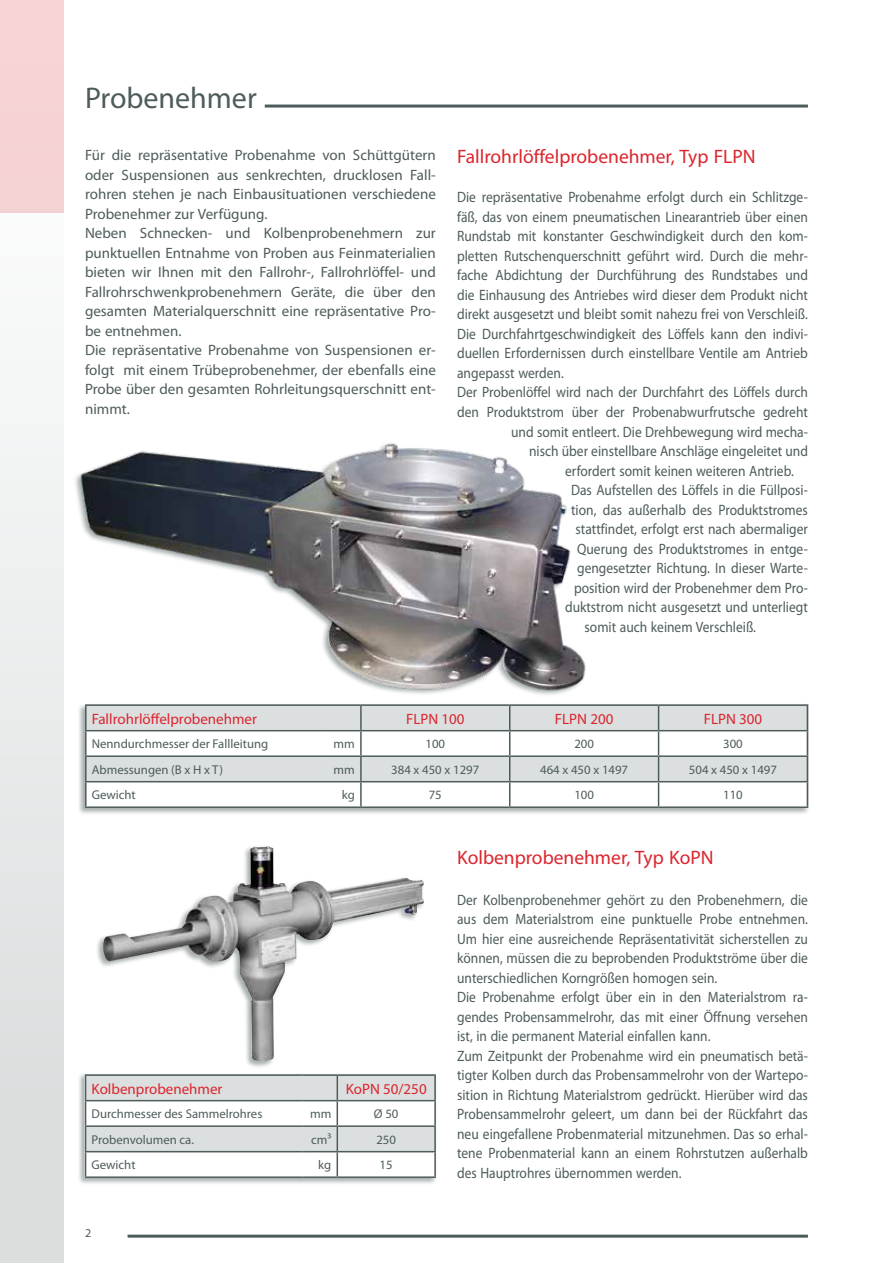
<style>
.page{position:relative;width:893px;height:1263px;background:#fff}
.page>*{position:absolute;margin:0;border:0;box-sizing:border-box;transform-origin:0 0}
.t1{font:30px "Myriad Pro";color:#4e5b5b}
.t2{font:19.5px "Myriad Pro";color:#dc252e}
.t3{font:15px/19.5px "Myriad Pro";color:#4e5b5b;scale:.9 1}
.t4{font:15px/19.5px "Myriad Pro";color:#4e5b5b}
.t5{font:15px "Myriad Pro";color:#dc252e}
.t6{font:12.75px "Myriad Pro";color:#4e5b5b}
.t7{font:12px "Myriad Pro";color:#4e5b5b}
</style>
<div class="page">
<svg style="left:0;top:393px;width:64px;height:870px"></svg>
<div style="left:0;top:0;width:64px;height:213px;background:#f6d3d5"></div>
<hr style="left:128px;top:1234px;width:680px;height:3px;background:#4e5b5b">
<img style="left:77px;top:443px;width:509px;height:252px">
<div style="left:95px;top:845px;width:330px;height:224px;background:#4e5b5b;opacity:.5"></div>
<img style="left:102px;top:846px;width:323px;height:216px">
<hr style="left:265px;top:105px;width:543px;height:3px;background:#4e5b5b">
<div style="left:77px;top:703px;width:733px;height:112px;background:#4e5b5b;opacity:.5"></div>
<div style="left:87px;top:706px;width:720px;height:24px;background:#dbdfe0"></div>
<svg style="left:87px;top:731px;width:720px;height:75px"></svg>
<hr style="left:85px;top:704px;width:241px;height:2px;background:#4e5b5b">
<hr style="left:85px;top:706px;width:2px;height:24px;background:#4e5b5b">
<hr style="left:326px;top:704px;width:35px;height:2px;background:#4e5b5b">
<hr style="left:361px;top:704px;width:149px;height:2px;background:#4e5b5b">
<hr style="left:360px;top:706px;width:2px;height:24px;background:#4e5b5b">
<hr style="left:510px;top:704px;width:149px;height:2px;background:#4e5b5b">
<hr style="left:659px;top:704px;width:149px;height:2px;background:#4e5b5b">
<hr style="left:85px;top:730px;width:241px;height:1px;background:#4e5b5b">
<hr style="left:85px;top:731px;width:2px;height:24px;background:#4e5b5b">
<hr style="left:326px;top:730px;width:35px;height:1px;background:#4e5b5b">
<hr style="left:361px;top:730px;width:149px;height:1px;background:#4e5b5b">
<hr style="left:360px;top:731px;width:2px;height:24px;background:#4e5b5b">
<hr style="left:510px;top:730px;width:149px;height:1px;background:#4e5b5b">
<hr style="left:659px;top:730px;width:149px;height:1px;background:#4e5b5b">
<hr style="left:85px;top:755px;width:241px;height:2px;background:#4e5b5b">
<hr style="left:85px;top:757px;width:2px;height:24px;background:#4e5b5b">
<hr style="left:326px;top:755px;width:35px;height:2px;background:#4e5b5b">
<hr style="left:361px;top:755px;width:149px;height:2px;background:#4e5b5b">
<hr style="left:360px;top:757px;width:2px;height:24px;background:#4e5b5b">
<hr style="left:510px;top:755px;width:149px;height:2px;background:#4e5b5b">
<hr style="left:659px;top:755px;width:149px;height:2px;background:#4e5b5b">
<hr style="left:85px;top:781px;width:241px;height:1px;background:#4e5b5b">
<hr style="left:85px;top:782px;width:2px;height:24px;background:#4e5b5b">
<hr style="left:326px;top:781px;width:35px;height:1px;background:#4e5b5b">
<hr style="left:361px;top:781px;width:149px;height:1px;background:#4e5b5b">
<hr style="left:360px;top:782px;width:2px;height:24px;background:#4e5b5b">
<hr style="left:510px;top:781px;width:149px;height:1px;background:#4e5b5b">
<svg style="left:509px;top:706px;width:1px;height:100px"></svg>
<hr style="left:659px;top:781px;width:149px;height:1px;background:#4e5b5b">
<svg style="left:658px;top:706px;width:1px;height:100px"></svg>
<svg style="left:807px;top:706px;width:1px;height:100px"></svg>
<hr style="left:85px;top:806px;width:241px;height:2px;background:#4e5b5b">
<hr style="left:326px;top:806px;width:35px;height:2px;background:#4e5b5b">
<hr style="left:361px;top:806px;width:149px;height:2px;background:#4e5b5b">
<hr style="left:510px;top:806px;width:149px;height:2px;background:#4e5b5b">
<hr style="left:659px;top:806px;width:149px;height:2px;background:#4e5b5b">
<div style="left:77px;top:1073px;width:360px;height:112px;background:#4e5b5b;opacity:.5"></div>
<hr style="left:85px;top:1074px;width:217px;height:2px;background:#4e5b5b">
<hr style="left:302px;top:1074px;width:35px;height:2px;background:#4e5b5b">
<hr style="left:337px;top:1074px;width:99px;height:2px;background:#4e5b5b">
<hr style="left:434px;top:1076px;width:2px;height:24px;background:#4e5b5b">
<hr style="left:337px;top:1100px;width:99px;height:1px;background:#4e5b5b">
<hr style="left:434px;top:1101px;width:2px;height:24px;background:#4e5b5b">
<hr style="left:337px;top:1125px;width:99px;height:2px;background:#4e5b5b">
<hr style="left:434px;top:1127px;width:2px;height:24px;background:#4e5b5b">
<hr style="left:337px;top:1151px;width:99px;height:1px;background:#4e5b5b">
<svg style="left:85px;top:1075px;width:350px;height:101px"></svg>
<hr style="left:434px;top:1152px;width:2px;height:24px;background:#4e5b5b">
<hr style="left:85px;top:1176px;width:217px;height:2px;background:#4e5b5b">
<hr style="left:302px;top:1176px;width:35px;height:2px;background:#4e5b5b">
<hr style="left:337px;top:1176px;width:99px;height:2px;background:#4e5b5b">
<h1 class="t1" style="left:85px;top:79px;width:173px">Probenehmer</h1>
<p class="t4" style="left:85px;top:145px;width:352px">Für die repräsentative Probenahme von Schüttgütern oder Suspensionen aus senkrechten, drucklosen Fall&shy;rohren stehen je nach Einbausituationen verschiedene Probenehmer zur Verfügung.<br>Neben Schnecken- und Kolbenprobenehmern zur punktuellen Entnahme von Proben aus Feinmaterialien bieten wir Ihnen mit den Fallrohr-, Fallrohrlöffel- und Fallrohrschwenkprobenehmern Geräte, die über den gesamten Materialquerschnitt eine repräsentative Pro&shy;be entnehmen.<br>Die repräsentative Probenahme von Suspensionen er&shy;folgt mit einem Trübeprobenehmer, der ebenfalls eine Probe über den gesamten Rohrleitungsquerschnitt ent&shy;nimmt.</p>
<h2 class="t2" style="left:457px;top:145px;width:300px">Fallrohrlöffelprobenehmer, Typ FLPN</h2>
<p class="t3" style="left:457px;top:187px;width:391px">Die repräsentative Probenahme erfolgt durch ein Schlitzge-</p>
<p class="t3" style="left:457px;top:207px;width:391px">fäß, das von einem pneumatischen Linearantrieb über einen</p>
<p class="t3" style="left:457px;top:226px;width:391px">Rundstab mit konstanter Geschwindigkeit durch den kom-</p>
<p class="t3" style="left:457px;top:246px;width:391px">pletten Rutschenquerschnitt geführt wird. Durch die mehr-</p>
<p class="t3" style="left:457px;top:265px;width:391px">fache Abdichtung der Durchführung des Rundstabes und</p>
<p class="t3" style="left:457px;top:285px;width:391px">die Einhausung des Antriebes wird dieser dem Produkt nicht</p>
<p class="t3" style="left:457px;top:304px;width:391px">direkt ausgesetzt und bleibt somit nahezu frei von Verschleiß.</p>
<p class="t3" style="left:457px;top:324px;width:391px">Die Durchfahrtgeschwindigkeit des Löffels kann den indivi-</p>
<p class="t3" style="left:457px;top:343px;width:391px">duellen Erfordernissen durch einstellbare Ventile am Antrieb</p>
<p class="t3" style="left:457px;top:363px;width:120px">angepasst werden.</p>
<p class="t3" style="left:457px;top:382px;width:391px">Der Probenlöffel wird nach der Durchfahrt des Löffels durch</p>
<p class="t3" style="left:457px;top:402px;width:391px">den Produktstrom über der Probenabwurfrutsche gedreht</p>
<p class="t3" style="left:511px;top:421px;width:331px">und somit entleert. Die Drehbewegung wird mecha-</p>
<p class="t3" style="left:529px;top:441px;width:311px">nisch über einstellbare Anschläge eingeleitet und</p>
<p class="t3" style="left:565px;top:460px;width:256px">erfordert somit keinen weiteren Antrieb.</p>
<p class="t3" style="left:571px;top:480px;width:265px">Das Aufstellen des Löffels in die Füllposi-</p>
<p class="t3" style="left:571px;top:499px;width:265px">tion, das außerhalb des Produktstromes</p>
<p class="t3" style="left:576px;top:519px;width:260px">stattfindet, erfolgt erst nach abermaliger</p>
<p class="t3" style="left:577px;top:538px;width:258px">Querung des Produktstromes in entge-</p>
<p class="t3" style="left:577px;top:558px;width:258px">gengesetzter Richtung. In dieser Warte-</p>
<p class="t3" style="left:574px;top:577px;width:261px">position wird der Probenehmer dem Pro-</p>
<p class="t3" style="left:565px;top:597px;width:271px">duktstrom nicht ausgesetzt und unterliegt</p>
<p class="t3" style="left:585px;top:616px;width:192px">somit auch keinem Verschleiß.</p>
<p class="t5" style="left:92px;top:709px;width:167px">Fallrohrlöffelprobenehmer</p>
<p class="t5" style="left:406px;top:709px;width:60px">FLPN 100</p>
<p class="t5" style="left:555px;top:709px;width:60px">FLPN 200</p>
<p class="t5" style="left:704px;top:709px;width:60px">FLPN 300</p>
<p class="t6" style="left:92px;top:736px;width:178px">Nenndurchmesser der Fallleitung</p>
<p class="t6" style="left:334px;top:736px;width:23px">mm</p>
<p class="t6" style="left:425px;top:736px;width:21px">100</p>
<p class="t6" style="left:574px;top:736px;width:21px">200</p>
<p class="t6" style="left:723px;top:736px;width:21px">300</p>
<p class="t6" style="left:92px;top:762px;width:133px">Abmessungen (B x H x T)</p>
<p class="t6" style="left:334px;top:762px;width:23px">mm</p>
<p class="t6" style="left:391px;top:762px;width:90px">384 x 450 x 1297</p>
<p class="t6" style="left:540px;top:762px;width:90px">464 x 450 x 1497</p>
<p class="t6" style="left:689px;top:762px;width:90px">504 x 450 x 1497</p>
<p class="t6" style="left:92px;top:787px;width:46px">Gewicht</p>
<p class="t6" style="left:342px;top:787px;width:15px">kg</p>
<p class="t6" style="left:429px;top:787px;width:15px">75</p>
<p class="t6" style="left:574px;top:787px;width:21px">100</p>
<p class="t6" style="left:723px;top:787px;width:21px">110</p>
<p class="t5" style="left:92px;top:1079px;width:132px">Kolbenprobenehmer</p>
<p class="t5" style="left:346px;top:1079px;width:83px">KoPN 50/250</p>
<p class="t6" style="left:92px;top:1106px;width:172px">Durchmesser des Sammelrohres</p>
<p class="t6" style="left:310px;top:1106px;width:23px">mm</p>
<p class="t6" style="left:374px;top:1106px;width:26px">Ø 50</p>
<p class="t6" style="left:92px;top:1131px;width:104px">Probenvolumen ca.</p>
<p class="t6" style="left:311px;top:1131px;width:22px">cm³</p>
<p class="t6" style="left:376px;top:1131px;width:21px">250</p>
<p class="t6" style="left:92px;top:1157px;width:46px">Gewicht</p>
<p class="t6" style="left:318px;top:1157px;width:15px">kg</p>
<p class="t6" style="left:380px;top:1157px;width:15px">15</p>
<p class="t7" style="left:85px;top:1226px;width:8px">2</p>
<h2 class="t2" style="left:457px;top:845px;width:258px">Kolbenprobenehmer, Typ KoPN</h2>
<p class="t3" style="left:457px;top:890px;width:391px">Der Kolbenprobenehmer gehört zu den Probenehmern, die aus dem Materialstrom eine punktuelle Probe entnehmen.<br>Um hier eine ausreichende Repräsentativität sicherstellen zu können, müssen die zu beprobenden Produktströme über die unterschiedlichen Korngrößen homogen sein.<br>Die Probenahme erfolgt über ein in den Materialstrom ra&shy;gendes Probensammelrohr, das mit einer Öffnung versehen ist, in die permanent Material einfallen kann.<br>Zum Zeitpunkt der Probenahme wird ein pneumatisch betä&shy;tigter Kolben durch das Probensammelrohr von der Wartepo&shy;sition in Richtung Materialstrom gedrückt. Hierüber wird das Probensammelrohr geleert, um dann bei der Rückfahrt das neu eingefallene Probenmaterial mitzunehmen. Das so erhal&shy;tene Probenmaterial kann an einem Rohrstutzen außerhalb des Hauptrohres übernommen werden.</p>
</div>
